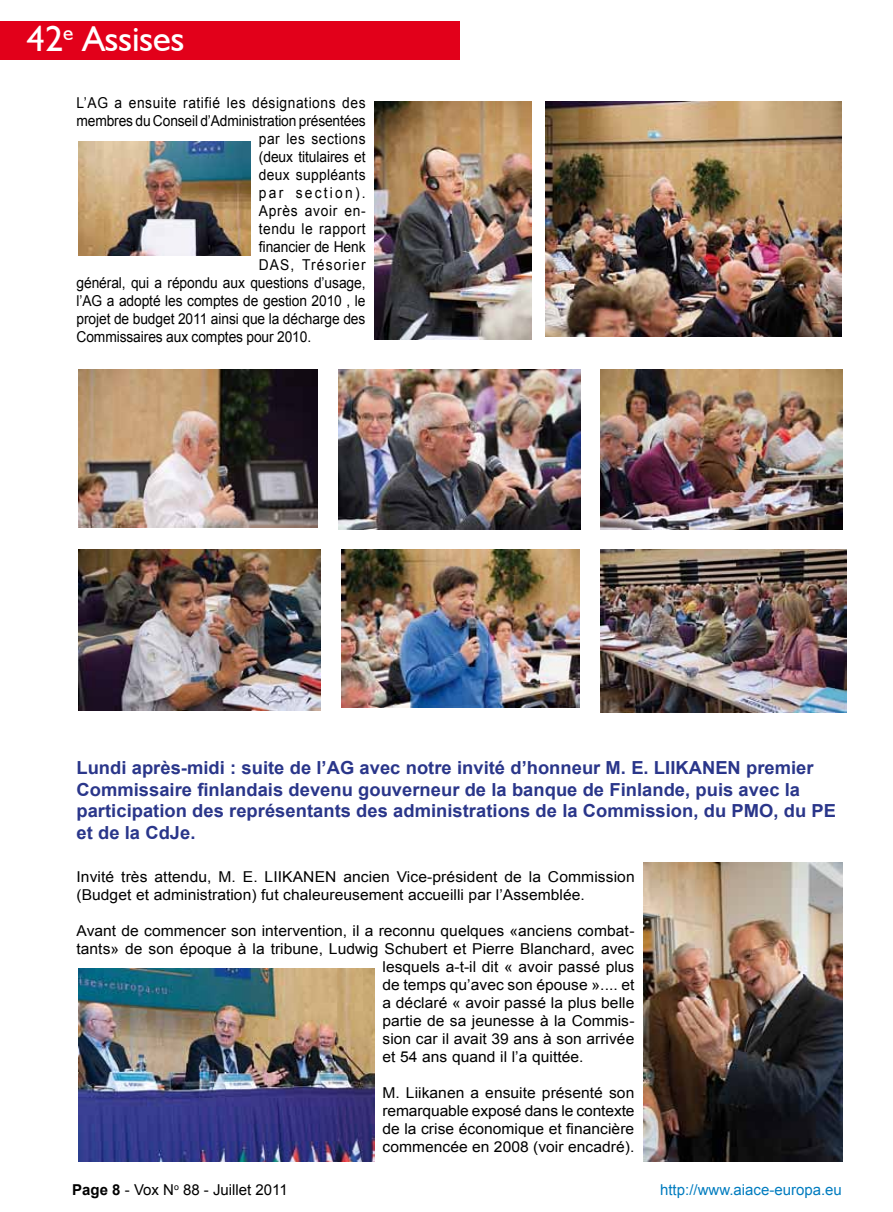
<style>
.page{position:relative;width:893px;height:1212px;background:#fff}
.page>*{position:absolute;margin:0;border:0;box-sizing:border-box;transform-origin:0 0}
.t1{font:36px "Humanist 521 BT";color:#fff}
.t2{font:700 18px/21.6px "Arial";color:#2a368a}
.t3{font:15px/18px "Arial";letter-spacing:.005em;color:#000;scale:1.04 1}
.t4{font:15px "Arial";letter-spacing:.005em;color:#000;scale:.92 1}
.t5{font:15px "Arial";letter-spacing:.04em;color:#000;scale:.92 1}
.t6{font:15px "Arial";letter-spacing:.035em;color:#000;scale:.92 1}
.t7{font:15px "Arial";color:#007cbf}
.t8{font:15px "Arial";letter-spacing:.005em;color:#000}
.t9{font:15px "Arial";letter-spacing:.025em;color:#000;scale:.92 1}
.t10{font:15px "Arial";letter-spacing:.05em;color:#000;scale:.92 1}
.t11{font:15px "Arial";letter-spacing:.08em;color:#000;scale:.92 1}
.t12{font:15px "Arial";letter-spacing:.16em;color:#000;scale:.92 1}
.s1{font-weight:700}
</style>
<div class="page">
<img style="left:601px;top:550px;width:245px;height:162px">
<img style="left:79px;top:369px;width:238px;height:159px">
<img style="left:79px;top:550px;width:242px;height:160px">
<img style="left:79px;top:141px;width:171px;height:114px">
<img style="left:342px;top:550px;width:238px;height:158px">
<img style="left:601px;top:369px;width:242px;height:160px">
<img style="left:339px;top:369px;width:242px;height:160px">
<img style="left:374px;top:101px;width:158px;height:238px">
<img style="left:546px;top:101px;width:296px;height:235px">
<img style="left:644px;top:862px;width:199px;height:300px">
<img style="left:79px;top:968px;width:296px;height:194px">
<div style="left:0;top:21px;width:459px;height:39px;background:#e2001a"></div>
<h1 class="t1" style="left:27px;top:17px;width:159px">42<sup>e</sup> Assises</h1>
<p class="t5" style="left:76px;top:93px;width:316px">L’AG a ensuite ratifié les désignations des</p>
<p class="t4" style="left:76px;top:111px;width:316px">membres du Conseil d’Administration présentées</p>
<p class="t6" style="left:259px;top:129px;width:118px">par les sections</p>
<p class="t4" style="left:259px;top:147px;width:118px">(deux titulaires et</p>
<p class="t9" style="left:259px;top:165px;width:118px">deux suppléants</p>
<p class="t12" style="left:259px;top:183px;width:117px">par section).</p>
<p class="t10" style="left:259px;top:201px;width:118px">Après avoir en-</p>
<p class="t6" style="left:259px;top:219px;width:117px">tendu le rapport</p>
<p class="t4" style="left:259px;top:237px;width:117px">financier de Henk</p>
<p class="t11" style="left:259px;top:255px;width:117px">DAS, Trésorier</p>
<p class="t4" style="left:76px;top:273px;width:316px">général, qui a répondu aux questions d’usage,</p>
<p class="t4" style="left:76px;top:291px;width:316px">l’AG a adopté les comptes de gestion 2010 , le</p>
<p class="t4" style="left:76px;top:309px;width:316px">projet de budget 2011 ainsi que la décharge des</p>
<p class="t4" style="left:76px;top:327px;width:257px">Commissaires aux comptes pour 2010.</p>
<p class="t2" style="left:76px;top:757px;width:761px">Lundi après-midi : suite de l’AG avec notre invité d’honneur M. E. LIIKANEN premier Commissaire finlandais devenu gouverneur de la banque de Finlande, puis avec la participation des représentants des administrations de la Commission, du PMO, du PE et de la CdJe.</p>
<p class="t3" style="left:76px;top:868px;width:538px">Invité très attendu, M. E. LIIKANEN ancien Vice-président de la Commission (Budget et administration) fut chaleureusement accueilli par l’Assemblée.</p>
<p class="t3" style="left:76px;top:922px;width:538px">Avant de commencer son intervention, il a reconnu quelques «anciens combat-</p>
<p class="t3" style="left:76px;top:940px;width:538px">tants» de son époque à la tribune, Ludwig Schubert et Pierre Blanchard, avec</p>
<p class="t3" style="left:382px;top:958px;width:244px">lesquels a-t-il dit « avoir passé plus</p>
<p class="t3" style="left:382px;top:976px;width:244px">de temps qu’avec son épouse ».... et</p>
<p class="t3" style="left:382px;top:994px;width:244px">a déclaré « avoir passé la plus belle</p>
<p class="t3" style="left:382px;top:1012px;width:244px">partie de sa jeunesse à la Commis-</p>
<p class="t3" style="left:382px;top:1030px;width:244px">sion car il avait 39 ans à son arrivée</p>
<p class="t3" style="left:382px;top:1048px;width:195px">et 54 ans quand il l’a quittée.</p>
<p class="t3" style="left:382px;top:1084px;width:244px;text-align:justify">M. Liikanen a ensuite présenté son remarquable exposé dans le contexte de la crise économique et financière commencée en 2008 (voir encadré).</p>
<p class="t8" style="left:72px;top:1180px;width:217px"><span class="s1">Page 8</span> - Vox N<sup>o</sup> 88 - Juillet 2011</p>
<p class="t7" style="left:660px;top:1180px;width:183px">http://www.aiace-europa.eu</p>
</div>
